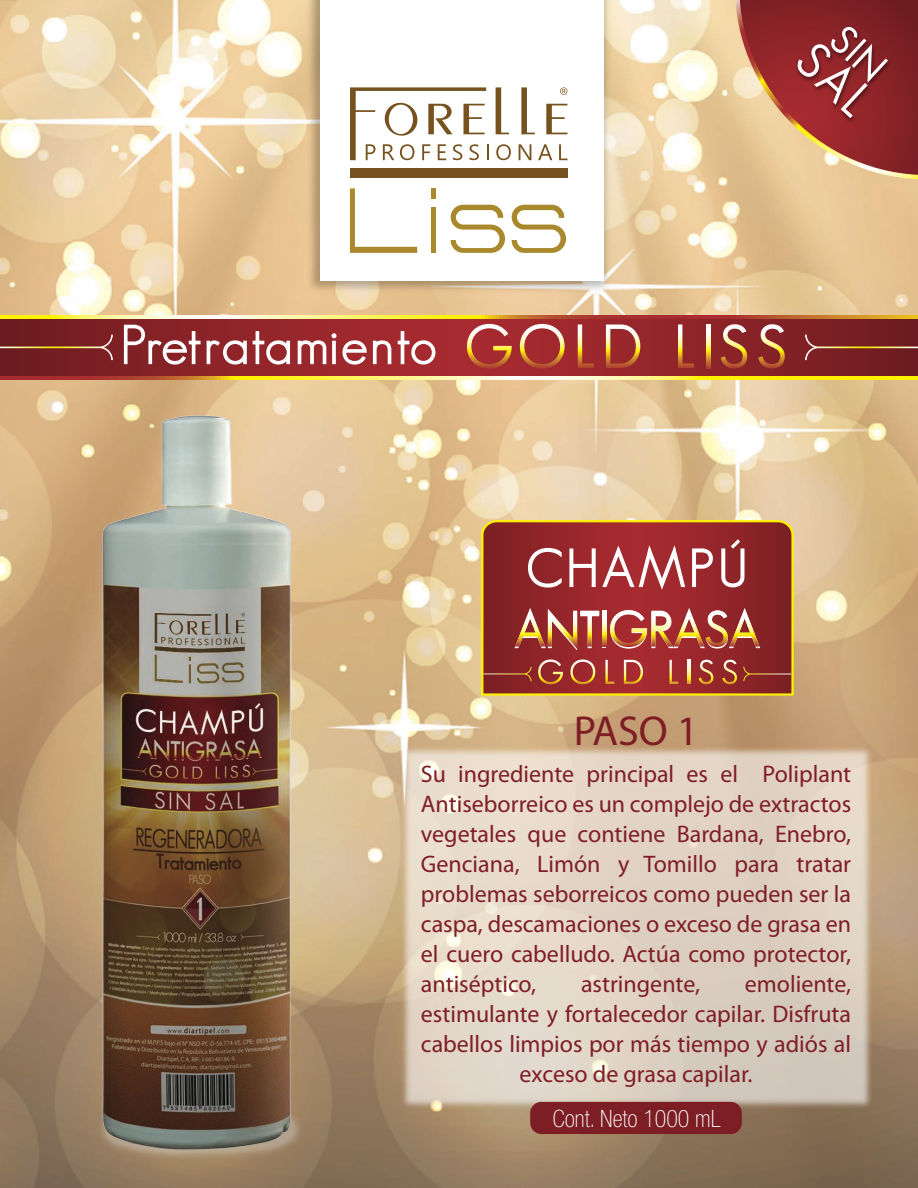
<style>
.page{position:relative;width:918px;height:1188px;background:#fff}
.page>*{position:absolute;margin:0;border:0;box-sizing:border-box;transform-origin:0 0}
.t1{font:300 53.1px "Geosans";letter-spacing:.03em;color:#fff}
.t2{font:300 51.45px "Geosans";letter-spacing:.08em;color:#fff}
.t3{font:42px "Myriad Pro";color:#7d1e25}
.t4{font:24px/30px "Myriad Pro";color:#7f1e26;text-align:justify}
.t5{font:100 condensed 24px "Helvetica Neue";color:#fff}
</style>
<div class="page">
<img style="left:0;top:0;width:918px;height:1188px">
<img style="left:352px;top:698px;width:566px;height:459px">
<img style="left:260px;top:0;width:398px;height:315px">
<div style="left:320px;top:0;width:284px;height:281px;background:#fff"></div>
<svg style="left:350px;top:188px;width:67px;height:65px"></svg>
<div style="left:431px;top:207px;width:5px;height:46px;background:#aa892c"></div>
<div style="left:431px;top:188px;width:5px;height:11px;background:#aa892c"></div>
<svg style="left:451px;top:205px;width:54px;height:48px"></svg>
<svg style="left:512px;top:205px;width:54px;height:48px"></svg>
<svg style="left:560px;top:87px;width:7px;height:8px"></svg>
<svg style="left:496px;top:87px;width:13px;height:47px"></svg>
<svg style="left:521px;top:87px;width:14px;height:47px"></svg>
<svg style="left:546px;top:104px;width:21px;height:30px"></svg>
<svg style="left:496px;top:144px;width:15px;height:16px"></svg>
<svg style="left:350px;top:87px;width:138px;height:73px"></svg>
<svg style="left:519px;top:144px;width:12px;height:16px"></svg>
<svg style="left:538px;top:144px;width:14px;height:16px"></svg>
<svg style="left:559px;top:144px;width:8px;height:16px"></svg>
<div style="left:350px;top:168px;width:217px;height:10px;background:#75521e"></div>
<svg style="left:735px;top:0;width:183px;height:179px;background:#a8594e"></svg>
<div style="left:530px;top:1102px;width:212px;height:32px;background:#7d1e25;border-radius:11px"></div>
<svg style="left:0;top:318px;width:918px;height:58px;background:#8e282a"></svg>
<svg style="left:0;top:315px;width:918px;height:3px;background:#dfae55"></svg>
<svg style="left:0;top:376px;width:918px;height:3px;background:#eccb51"></svg>
<svg style="left:805px;top:335px;width:113px;height:25px;background:#7f2e2a"></svg>
<svg style="left:0;top:335px;width:113px;height:25px;background:#7e2e2a"></svg>
<svg style="left:467px;top:324px;width:45px;height:45px;background:#b85644"></svg>
<svg style="left:520px;top:324px;width:45px;height:45px;background:#b55546"></svg>
<svg style="left:578px;top:325px;width:16px;height:43px"></svg>
<svg style="left:606px;top:325px;width:34px;height:43px"></svg>
<svg style="left:678px;top:325px;width:16px;height:43px"></svg>
<svg style="left:706px;top:325px;width:5px;height:43px"></svg>
<svg style="left:721px;top:324px;width:26px;height:44px"></svg>
<svg style="left:758px;top:324px;width:27px;height:44px"></svg>
<svg style="left:123px;top:324px;width:168px;height:42px;background:#a14e52"></svg>
<svg style="left:297px;top:330px;width:139px;height:36px;background:#b3565a"></svg>
<svg style="left:481px;top:520px;width:313px;height:176px;background:#edd416"></svg>
<svg style="left:484px;top:522px;width:307px;height:171px;background:#902629"></svg>
<hr style="left:602px;top:612px;width:4px;height:36px;background:#fff">
<svg style="left:514px;top:608px;width:85px;height:42px;background:#b05e4c"></svg>
<svg style="left:602px;top:611px;width:4px;height:36px"></svg>
<svg style="left:610px;top:608px;width:150px;height:41px;background:#b76350"></svg>
<svg style="left:743px;top:667px;width:48px;height:14px"></svg>
<svg style="left:484px;top:667px;width:48px;height:14px"></svg>
<svg style="left:538px;top:659px;width:25px;height:25px"></svg>
<svg style="left:570px;top:659px;width:25px;height:25px"></svg>
<svg style="left:605px;top:660px;width:9px;height:24px"></svg>
<svg style="left:624px;top:660px;width:19px;height:24px"></svg>
<svg style="left:670px;top:660px;width:8px;height:24px"></svg>
<svg style="left:688px;top:660px;width:2px;height:24px"></svg>
<svg style="left:699px;top:660px;width:14px;height:24px"></svg>
<svg style="left:722px;top:660px;width:15px;height:24px"></svg>
<svg style="left:527px;top:542px;width:187px;height:50px;background:#af5256"></svg>
<svg style="left:720px;top:538px;width:25px;height:50px"></svg>
<img style="left:70px;top:399px;width:255px;height:765px">
<h1 class="t1" style="left:121px;top:315px;width:318px">Pretratamiento</h1>
<h2 class="t2" style="left:526px;top:540px;width:222px">CHAMPÚ</h2>
<h3 class="t3" style="left:574px;top:708px;width:126px">PASO 1</h3>
<p class="t4" style="left:421px;top:760px;width:432px">Su ingrediente principal es el Poliplant Antiseborreico es un complejo de extractos vegetales que contiene Bardana, Enebro, Genciana, Limón y Tomillo para tratar problemas seborreicos como pueden ser la caspa, descamaciones o exceso de grasa en el cuero cabelludo. Actúa como protector, antiséptico,</p>
<p class="t4" style="left:581px;top:970px;width:121px">astringente,</p>
<p class="t4" style="left:745px;top:970px;width:108px">emoliente,</p>
<p class="t4" style="left:421px;top:1000px;width:432px">estimulante y fortalecedor capilar. Disfruta</p>
<p class="t4" style="left:421px;top:1030px;width:432px">cabellos limpios por más tiempo y adiós al</p>
<p class="t4" style="left:520px;top:1060px;width:234px">exceso de grasa capilar.</p>
<p class="t5" style="left:553px;top:1105px;width:170px">Cont. Neto 1000 mL</p>
</div>
